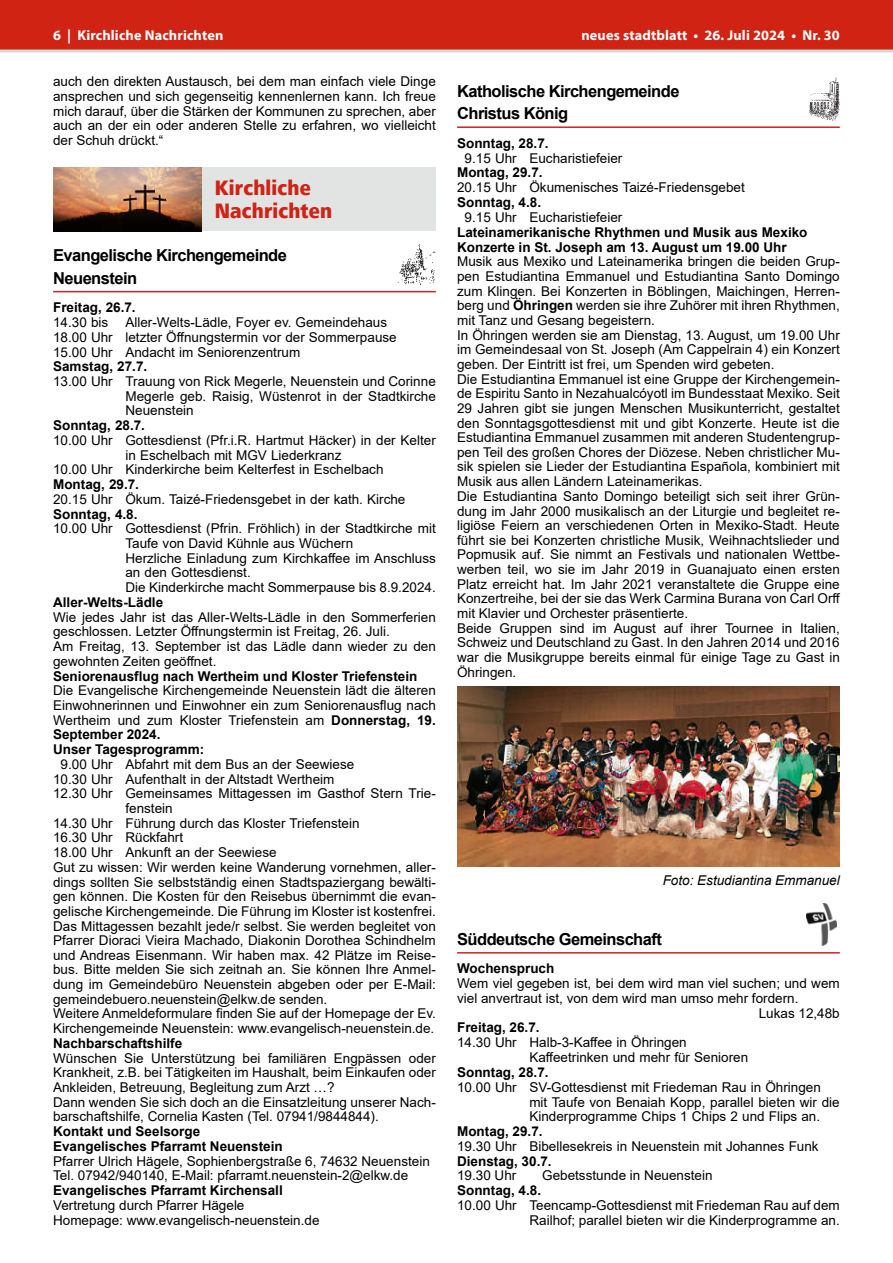
<style>
.page{position:relative;width:893px;height:1263px;background:#fff}
.page>*{position:absolute;margin:0;border:0;box-sizing:border-box;transform-origin:0 0}
.t1{font:800 21.45px/22.5px "Frutiger Next LT";letter-spacing:.01em;color:#d02314;scale:.91 1}
.t2{font:700 16.5px/22.5px "Arial";letter-spacing:-.035em;color:#000}
.t3{font:700 14.25px "Myriad Pro";letter-spacing:.01em;color:#fff}
.t4{font:13.5px/14.7px "Arial";color:#000}
.t5{font:700 13.5px/14.9px "Arial";color:#000}
.t6{font:italic 13.5px "Arial";color:#000}
.s1{font-weight:700}
</style>
<div class="page">
<div style="left:0;top:0;width:893px;height:51px;background:#d02314"></div>
<hr style="left:0;top:50px;width:893px;height:3px;background:#d9d9d9">
<hr style="left:457px;top:126px;width:383px;height:2px;background:#d22124">
<img style="left:810px;top:78px;width:30px;height:42px">
<img style="left:457px;top:686px;width:383px;height:180px">
<hr style="left:457px;top:952px;width:383px;height:1px;background:#d22124">
<img style="left:806px;top:903px;width:31px;height:43px">
<div style="left:53px;top:167px;width:383px;height:64px;background:#e2e3e3"></div>
<img style="left:53px;top:167px;width:149px;height:64px">
<hr style="left:53px;top:291px;width:383px;height:1px;background:#d22124">
<img style="left:398px;top:244px;width:38px;height:41px">
<p class="t3" style="left:53px;top:26px;width:172px">6 | Kirchliche Nachrichten</p>
<p class="t3" style="left:581px;top:26px;width:260px">neues stadtblatt • 26. Juli 2024 • Nr. 30</p>
<p class="t4" style="left:53px;top:74px;width:384px;text-align:justify">auch den direkten Austausch, bei dem man einfach viele Dinge ansprechen und sich gegenseitig kennenlernen kann. Ich freue mich darauf, über die Stärken der Kommunen zu sprechen, aber auch an der ein oder anderen Stelle zu erfahren, wo vielleicht der Schuh drückt.“</p>
<h1 class="t1" style="left:215px;top:177px;width:130px">Kirchliche<br>Nachrichten</h1>
<p class="t2" style="left:53px;top:245px;width:235px">Evangelische Kirchengemeinde<br>Neuenstein</p>
<p class="t5" style="left:53px;top:300px;width:84px">Freitag, 26.7.</p>
<p class="t4" style="left:53px;top:315px;width:57px">14.30 bis</p>
<p class="t4" style="left:53px;top:315px;width:345px;text-indent:72px">Aller-Welts-Lädle, Foyer ev. Gemeindehaus<br>18.00 Uhr letzter Öffnungstermin vor der Sommerpause<br>15.00 Uhr Andacht im Seniorenzentrum</p>
<p class="t5" style="left:53px;top:359px;width:96px">Samstag, 27.7.</p>
<p class="t4" style="left:125px;top:374px;width:312px;text-align:justify;text-indent:-72px">13.00 Uhr Trauung von Rick Megerle, Neuenstein und Corinne Megerle geb. Raisig, Wüstenrot in der Stadtkirche Neuenstein</p>
<p class="t5" style="left:53px;top:418px;width:93px">Sonntag, 28.7.</p>
<p class="t4" style="left:53px;top:433px;width:384px">10.00 Uhr Gottesdienst (Pfr.i.R. Hartmut Häcker) in der Kelter</p>
<p class="t4" style="left:125px;top:447px;width:218px">in Eschelbach mit MGV Liederkranz</p>
<p class="t4" style="left:53px;top:462px;width:332px">10.00 Uhr Kinderkirche beim Kelterfest in Eschelbach</p>
<p class="t5" style="left:53px;top:477px;width:87px">Montag, 29.7.</p>
<p class="t4" style="left:53px;top:492px;width:354px">20.15 Uhr Ökum. Taizé-Friedensgebet in der kath. Kirche</p>
<p class="t5" style="left:53px;top:507px;width:86px">Sonntag, 4.8.</p>
<p class="t4" style="left:125px;top:521px;width:312px;text-indent:-72px">10.00 Uhr Gottesdienst (Pfrin. Fröhlich) in der Stadtkirche mit Taufe von David Kühnle aus Wüchern<br>Herzliche Einladung zum Kirchkaffee im Anschluss an den Gottesdienst.<br>Die Kinderkirche macht Sommerpause bis 8.9.2024.</p>
<p class="t5" style="left:53px;top:595px;width:112px">Aller-Welts-Lädle</p>
<p class="t4" style="left:53px;top:609px;width:384px">Wie jedes Jahr ist das Aller-Welts-Lädle in den Sommerferien geschlossen. Letzter Öffnungstermin ist Freitag, 26. Juli.<br>Am Freitag, 13. September ist das Lädle dann wieder zu den gewohnten Zeiten geöffnet.</p>
<p class="t5" style="left:53px;top:668px;width:366px">Seniorenausflug nach Wertheim und Kloster Triefenstein</p>
<p class="t4" style="left:53px;top:683px;width:384px">Die Evangelische Kirchengemeinde Neuenstein lädt die älteren Einwohnerinnen und Einwohner ein zum Seniorenausflug nach Wertheim und zum Kloster Triefenstein am <span class="s1">Donnerstag, 19.<br>September 2024.<br>Unser Tagesprogramm:</span></p>
<p class="t4" style="left:61px;top:756px;width:295px">9.00 Uhr Abfahrt mit dem Bus an der Seewiese</p>
<p class="t4" style="left:53px;top:771px;width:283px">10.30 Uhr Aufenthalt in der Altstadt Wertheim</p>
<p class="t4" style="left:53px;top:786px;width:384px">12.30 Uhr Gemeinsames Mittagessen im Gasthof Stern Trie-</p>
<p class="t4" style="left:125px;top:801px;width:49px">fenstein</p>
<p class="t4" style="left:53px;top:815px;width:308px">14.30 Uhr Führung durch das Kloster Triefenstein</p>
<p class="t4" style="left:53px;top:830px;width:132px">16.30 Uhr Rückfahrt</p>
<p class="t4" style="left:53px;top:845px;width:225px">18.00 Uhr Ankunft an der Seewiese</p>
<p class="t4" style="left:53px;top:860px;width:384px">Gut zu wissen: Wir werden keine Wanderung vornehmen, aller-</p>
<p class="t4" style="left:53px;top:874px;width:384px">dings sollten Sie selbstständig einen Stadtspaziergang bewälti-</p>
<p class="t4" style="left:53px;top:889px;width:384px">gen können. Die Kosten für den Reisebus übernimmt die evan-</p>
<p class="t4" style="left:53px;top:904px;width:384px">gelische Kirchengemeinde. Die Führung im Kloster ist kostenfrei.</p>
<p class="t4" style="left:53px;top:918px;width:384px">Das Mittagessen bezahlt jede/r selbst. Sie werden begleitet von</p>
<p class="t4" style="left:53px;top:933px;width:384px">Pfarrer Dioraci Vieira Machado, Diakonin Dorothea Schindhelm</p>
<p class="t4" style="left:53px;top:947px;width:384px">und Andreas Eisenmann. Wir haben max. 42 Plätze im Reise-</p>
<p class="t4" style="left:53px;top:962px;width:384px">bus. Bitte melden Sie sich zeitnah an. Sie können Ihre Anmel-</p>
<p class="t4" style="left:53px;top:977px;width:384px">dung im Gemeindebüro Neuenstein abgeben oder per E-Mail:</p>
<p class="t4" style="left:53px;top:991px;width:276px">gemeindebuero.neuenstein@elkw.de senden.</p>
<p class="t4" style="left:53px;top:1006px;width:384px">Weitere Anmeldeformulare finden Sie auf der Homepage der Ev.</p>
<p class="t4" style="left:53px;top:1021px;width:383px">Kirchengemeinde Neuenstein: www.evangelisch-neuenstein.de.</p>
<p class="t5" style="left:53px;top:1036px;width:131px">Nachbarschaftshilfe</p>
<p class="t4" style="left:53px;top:1050px;width:384px">Wünschen Sie Unterstützung bei familiären Engpässen oder Krankheit, z.B. bei Tätigkeiten im Haushalt, beim Einkaufen oder Ankleiden, Betreuung, Begleitung zum Arzt …?<br>Dann wenden Sie sich doch an die Einsatzleitung unserer Nach&shy;barschaftshilfe, Cornelia Kasten (Tel. 07941/9844844).</p>
<p class="t5" style="left:53px;top:1124px;width:231px">Kontakt und Seelsorge<br>Evangelisches Pfarramt Neuenstein</p>
<p class="t4" style="left:53px;top:1153px;width:378px">Pfarrer Ulrich Hägele, Sophienbergstraße 6, 74632 Neuenstein<br>Tel. 07942/940140, E-Mail: pfarramt.neuenstein-2@elkw.de</p>
<p class="t5" style="left:53px;top:1183px;width:231px">Evangelisches Pfarramt Kirchensall</p>
<p class="t4" style="left:53px;top:1198px;width:268px">Vertretung durch Pfarrer Hägele<br>Homepage: www.evangelisch-neuenstein.de</p>
<p class="t2" style="left:457px;top:80px;width:224px">Katholische Kirchengemeinde<br>Christus König</p>
<p class="t5" style="left:457px;top:136px;width:93px">Sonntag, 28.7.</p>
<p class="t4" style="left:465px;top:150px;width:159px">9.15 Uhr Eucharistiefeier</p>
<p class="t5" style="left:457px;top:165px;width:87px">Montag, 29.7.</p>
<p class="t4" style="left:457px;top:180px;width:289px">20.15 Uhr Ökumenisches Taizé-Friedensgebet</p>
<p class="t5" style="left:457px;top:195px;width:86px">Sonntag, 4.8.</p>
<p class="t4" style="left:465px;top:210px;width:159px">9.15 Uhr Eucharistiefeier</p>
<p class="t5" style="left:457px;top:225px;width:352px">Lateinamerikanische Rhythmen und Musik aus Mexiko<br>Konzerte in St. Joseph am 13. August um 19.00 Uhr</p>
<p class="t4" style="left:457px;top:254px;width:385px">Musik aus Mexiko und Lateinamerika bringen die beiden Grup&shy;pen Estudiantina Emmanuel und Estudiantina Santo Domingo zum Klingen. Bei Konzerten in Böblingen, Maichingen, Herren&shy;berg und <span class="s1">Öhringen</span> werden sie ihre Zuhörer mit ihren Rhythmen, mit Tanz und Gesang begeistern.<br>In Öhringen werden sie am Dienstag, 13. August, um 19.00 Uhr im Gemeindesaal von St. Joseph (Am Cappelrain 4) ein Konzert geben. Der Eintritt ist frei, um Spenden wird gebeten.<br>Die Estudiantina Emmanuel ist eine Gruppe der Kirchengemein&shy;de Espiritu Santo in Nezahualcóyotl im Bundesstaat Mexiko. Seit 29 Jahren gibt sie jungen Menschen Musikunterricht, gestaltet den Sonntagsgottesdienst mit und gibt Konzerte. Heute ist die Estudiantina Emmanuel zusammen mit anderen Studentengrup&shy;pen Teil des großen Chores der Diözese. Neben christlicher Mu&shy;sik spielen sie Lieder der Estudiantina Española, kombiniert mit Musik aus allen Ländern Lateinamerikas.<br>Die Estudiantina Santo Domingo beteiligt sich seit ihrer Grün&shy;dung im Jahr 2000 musikalisch an der Liturgie und begleitet re&shy;ligiöse Feiern an verschiedenen Orten in Mexiko-Stadt. Heute führt sie bei Konzerten christliche Musik, Weihnachtslieder und Popmusik auf. Sie nimmt an Festivals und nationalen Wettbe&shy;werben teil, wo sie im Jahr 2019 in Guanajuato einen ersten Platz erreicht hat. Im Jahr 2021 veranstaltete die Gruppe eine Konzertreihe, bei der sie das Werk Carmina Burana von Carl Orff mit Klavier und Orchester präsentierte.<br>Beide Gruppen sind im August auf ihrer Tournee in Italien, Schweiz und Deutschland zu Gast. In den Jahren 2014 und 2016 war die Musikgruppe bereits einmal für einige Tage zu Gast in Öhringen.</p>
<p class="t6" style="left:663px;top:871px;width:179px">Foto: Estudiantina Emmanuel</p>
<p class="t2" style="left:457px;top:928px;width:206px">Süddeutsche Gemeinschaft</p>
<p class="t5" style="left:457px;top:961px;width:99px">Wochenspruch</p>
<p class="t4" style="left:457px;top:976px;width:384px">Wem viel gegeben ist, bei dem wird man viel suchen; und wem</p>
<p class="t4" style="left:457px;top:991px;width:343px">viel anvertraut ist, von dem wird man umso mehr fordern.</p>
<p class="t4" style="left:759px;top:1005px;width:83px">Lukas 12,48b</p>
<p class="t5" style="left:457px;top:1020px;width:84px">Freitag, 26.7.</p>
<p class="t4" style="left:529px;top:1035px;width:220px;text-indent:-72px">14.30 Uhr Halb-3-Kaffee in Öhringen<br>Kaffeetrinken und mehr für Senioren</p>
<p class="t5" style="left:457px;top:1065px;width:93px">Sonntag, 28.7.</p>
<p class="t4" style="left:529px;top:1079px;width:312px;text-indent:-72px">10.00 Uhr SV-Gottesdienst mit Friedeman Rau in Öhringen mit Taufe von Benaiah Kopp, parallel bieten wir die<br>Kinderprogramme Chips 1 Chips 2 und Flips an.</p>
<p class="t5" style="left:457px;top:1124px;width:87px">Montag, 29.7.</p>
<p class="t4" style="left:457px;top:1139px;width:363px">19.30 Uhr Bibellesekreis in Neuenstein mit Johannes Funk</p>
<p class="t5" style="left:457px;top:1153px;width:96px">Dienstag, 30.7.</p>
<p class="t4" style="left:457px;top:1168px;width:61px">19.30 Uhr</p>
<p class="t4" style="left:542px;top:1168px;width:172px">Gebetsstunde in Neuenstein</p>
<p class="t5" style="left:457px;top:1183px;width:86px">Sonntag, 4.8.</p>
<p class="t4" style="left:457px;top:1198px;width:384px;text-align:right">10.00 Uhr Teencamp-Gottesdienst mit Friedeman Rau auf dem<br>Railhof; parallel bieten wir die Kinderprogramme an.</p>
</div>
